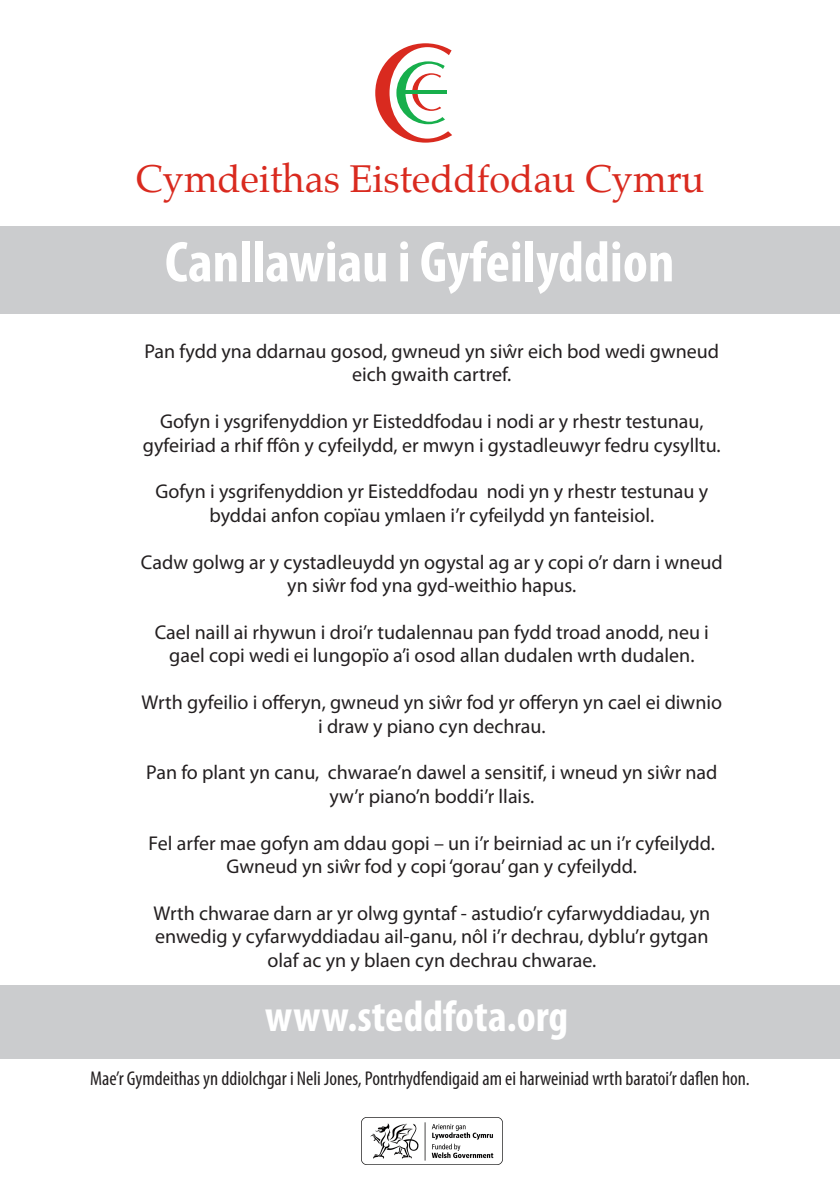
<style>
.page{position:relative;width:840px;height:1191px;background:#fff}
.page>*{position:absolute;margin:0;border:0;box-sizing:border-box;transform-origin:0 0}
.t1{font:700 condensed 58px "Myriad Pro";color:#fff}
.t2{font:700 condensed 44px "Myriad Pro";color:#fff}
.t3{font:38px "Palatino";color:#d92a1f}
.t4{font:20px/23.4px "Myriad Pro";color:#231f20;text-align:center}
.t5{font:condensed 20px "Myriad Pro";color:#231f20}
</style>
<div class="page">
<div style="left:0;top:985px;width:839px;height:74px;background:#cbccce"></div>
<div style="left:0;top:225px;width:839px;height:88px;background:#cbccce"></div>
<div style="left:375px;top:43px;width:100px;height:100px;background:#d92a1f;border-radius:50%"></div>
<div style="left:389px;top:47px;width:76px;height:92px;background:#fff;border-radius:50%"></div>
<div style="left:452px;top:51px;width:26px;height:81px;background:#fff"></div>
<div style="left:396px;top:61px;width:64px;height:63px;background:#17af4c;border-radius:50%"></div>
<div style="left:405px;top:64px;width:48px;height:58px;background:#fff;border-radius:50%"></div>
<div style="left:445px;top:67px;width:21px;height:50px;background:#fff"></div>
<svg style="left:412px;top:73px;width:38px;height:38px"></svg>
<div style="left:417px;top:75px;width:29px;height:34px;background:#fff;border-radius:50%"></div>
<svg style="left:439px;top:48px;width:13px;height:31px"></svg>
<svg style="left:438px;top:105px;width:18px;height:33px"></svg>
<div style="left:441px;top:76px;width:13px;height:31px;background:#fff"></div>
<hr style="left:404px;top:90px;width:43px;height:3px;background:#17af4c">
<img style="left:361px;top:1117px;width:141px;height:47px">
<h3 class="t3" style="left:136px;top:161px;width:569px">Cymdeithas Eisteddfodau Cymru</h3>
<h1 class="t1" style="left:165px;top:241px;width:510px">Canllawiau i Gyfeilyddion</h1>
<p class="t4" style="left:144px;top:341px;width:576px">Pan fydd yna ddarnau gosod, gwneud yn siŵr eich bod wedi gwneud eich gwaith cartref.</p>
<p class="t4" style="left:143px;top:411px;width:579px">Gofyn i ysgrifenyddion yr Eisteddfodau i nodi ar y rhestr testunau, gyfeiriad a rhif ffôn y cyfeilydd, er mwyn i gystadleuwyr fedru cysylltu.</p>
<p class="t4" style="left:155px;top:481px;width:554px">Gofyn i ysgrifenyddion yr Eisteddfodau nodi yn y rhestr testunau y byddai anfon copïau ymlaen i’r cyfeilydd yn fanteisiol.</p>
<p class="t4" style="left:141px;top:552px;width:583px">Cadw golwg ar y cystadleuydd yn ogystal ag ar y copi o’r darn i wneud yn siŵr fod yna gyd-weithio hapus.</p>
<p class="t4" style="left:155px;top:622px;width:555px">Cael naill ai rhywun i droi’r tudalennau pan fydd troad anodd, neu i gael copi wedi ei lungopïo a’i osod allan dudalen wrth dudalen.</p>
<p class="t4" style="left:141px;top:692px;width:581px">Wrth gyfeilio i offeryn, gwneud yn siŵr fod yr offeryn yn cael ei diwnio i draw y piano cyn dechrau.</p>
<p class="t4" style="left:146px;top:762px;width:572px">Pan fo plant yn canu, chwarae’n dawel a sensitif, i wneud yn siŵr nad yw’r piano’n boddi’r llais.</p>
<p class="t4" style="left:148px;top:832px;width:567px">Fel arfer mae gofyn am ddau gopi – un i’r beirniad ac un i’r cyfeilydd.<br>Gwneud yn siŵr fod y copi ‘gorau’gan y cyfeilydd.</p>
<p class="t4" style="left:153px;top:903px;width:558px">Wrth chwarae darn ar yr olwg gyntaf - astudio’r cyfarwyddiadau, yn enwedig y cyfarwyddiadau ail-ganu, nôl i’r dechrau, dyblu’r gytgan olaf ac yn y blaen cyn dechrau chwarae.</p>
<h2 class="t2" style="left:265px;top:1000px;width:304px">www.steddfota.org</h2>
<p class="t5" style="left:90px;top:1071px;width:660px">Mae’r Gymdeithas yn ddiolchgar i Neli Jones, Pontrhydfendigaid am ei harweiniad wrth baratoi’r daflen hon.</p>
</div>
